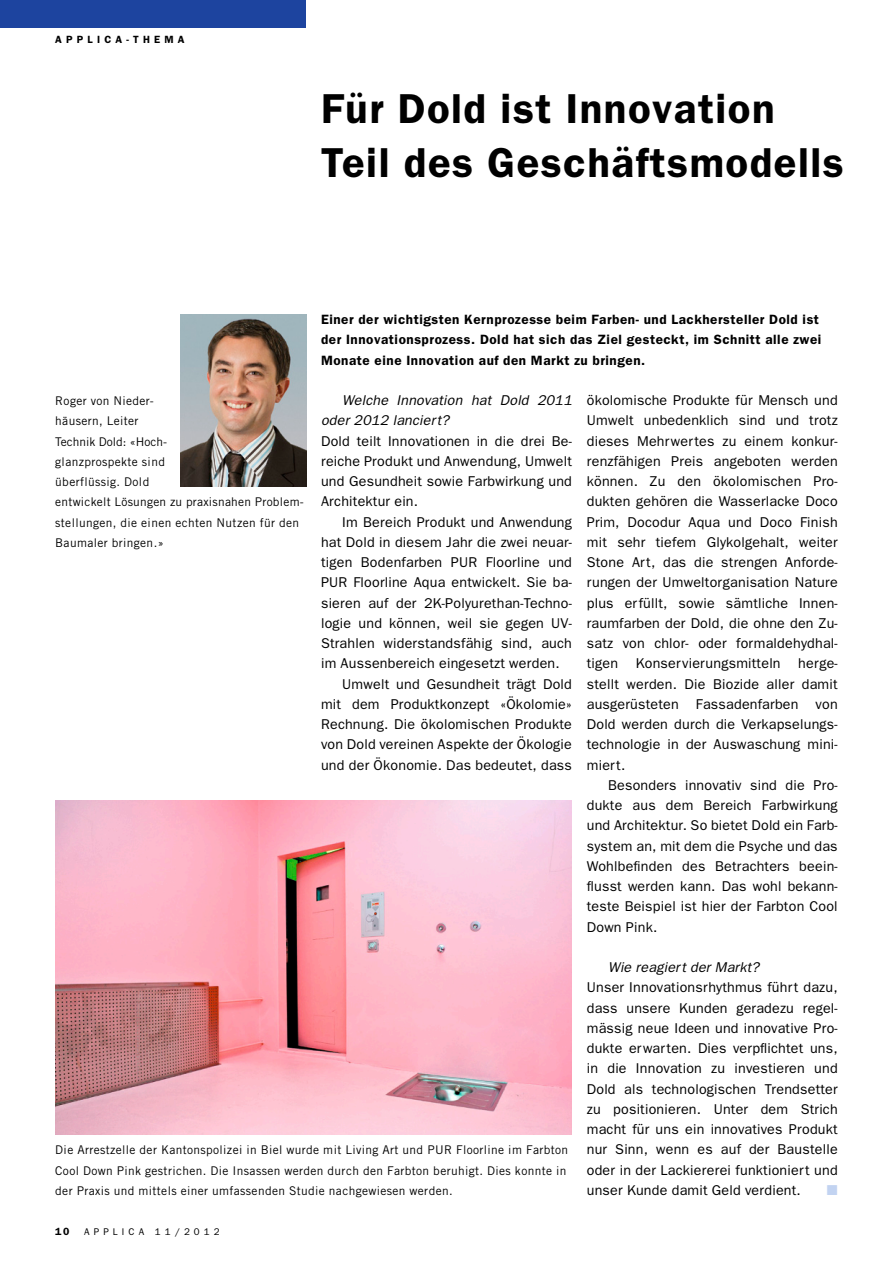
<style>
.page{position:relative;width:893px;height:1263px;background:#fff}
.page>*{position:absolute;margin:0;border:0;box-sizing:border-box;transform-origin:0 0}
.t1{font:600 42px/54px "Franklin Gothic";letter-spacing:.035em;color:#000}
.t2{font:14.25px/20.2px "Franklin Gothic";letter-spacing:.015em;color:#000;text-align:justify}
.t3{font:italic 14.25px/20.2px "Franklin Gothic";letter-spacing:.015em;color:#000}
.t4{font:14.25px "Zapf Dingbats";color:#c2d3f1}
.t5{font:600 13.5px/20.2px "Franklin Gothic";letter-spacing:.04em;color:#000}
.t6{font:12px/20.2px "Trade Gothic";letter-spacing:.03em;color:#000}
.t7{font:600 10.5px "Franklin Gothic";letter-spacing:.4em;color:#000}
.t8{font:9.75px "Franklin Gothic";letter-spacing:.42em;color:#000}
</style>
<div class="page">
<div style="left:0;top:0;width:306px;height:28px;background:#1d449f"></div>
<img style="left:55px;top:801px;width:517px;height:333px">
<img style="left:181px;top:315px;width:125px;height:171px">
<p class="t7" style="left:55px;top:33px;width:131px">APPLICA-THEMA</p>
<h1 class="t1" style="left:321px;top:81px;width:524px">Für Dold ist Innovation<br>Teil des Geschäftsmodells</h1>
<p class="t5" style="left:321px;top:309px;width:502px">Einer der wichtigsten Kernprozesse beim Farben- und Lackhersteller Dold ist der Innovationsprozess. Dold hat sich das Ziel gesteckt, im Schnitt alle zwei<br>Monate eine Innovation auf den Markt zu bringen.</p>
<p class="t6" style="left:55px;top:390px;width:250px">Roger von Nieder-<br>häusern, Leiter<br>Technik Dold: «Hoch-<br>glanzprospekte sind<br>überflüssig. Dold<br>entwickelt Lösungen zu praxisnahen Problem&shy;stellungen, die einen echten Nutzen für den<br>Baumaler bringen.»</p>
<p class="t3" style="left:321px;top:390px;width:252px;text-indent:21px">Welche Innovation hat Dold 2011 oder 2012 lanciert?</p>
<p class="t2" style="left:321px;top:430px;width:252px">Dold teilt I nnovationen in die drei Be&shy;reiche Produkt und Anwendung, Umwelt und Gesundheit sowie Farbwirkung und Architektur ein.</p>
<p class="t2" style="left:342px;top:511px;width:231px">I m Bereich Produkt und Anwendung</p>
<p class="t2" style="left:321px;top:531px;width:252px">hat Dold in diesem Jahr die zwei neuar-</p>
<p class="t2" style="left:321px;top:552px;width:252px">tigen Bodenfarben PUR Floorline und</p>
<p class="t2" style="left:321px;top:572px;width:252px">PUR Floorline Aqua entwickelt. Sie ba-</p>
<p class="t2" style="left:321px;top:592px;width:252px">sieren auf der 2K-Polyurethan-Techno-</p>
<p class="t2" style="left:321px;top:612px;width:252px">logie und können, weil sie gegen UV-</p>
<p class="t2" style="left:321px;top:633px;width:252px">Strahlen widerstandsfähig sind, auch</p>
<p class="t2" style="left:321px;top:653px;width:240px">im Aussenbereich eingesetzt werden.</p>
<p class="t2" style="left:342px;top:673px;width:231px">Umwelt und Gesundheit trägt Dold</p>
<p class="t2" style="left:321px;top:693px;width:252px">mit dem Produktkonzept «Ökolomie»</p>
<p class="t2" style="left:321px;top:714px;width:252px">Rechnung. Die ökolomischen Produkte</p>
<p class="t2" style="left:321px;top:734px;width:252px">von Dold vereinen Aspekte der Ökologie</p>
<p class="t2" style="left:321px;top:754px;width:252px">und der Ökonomie. Das bedeutet, dass</p>
<p class="t6" style="left:55px;top:1140px;width:514px">Die Arrestzelle der Kantonspolizei in Biel wurde mit Living Art und PUR Floorline im Farbton<br>Cool Down Pink gestrichen. Die Insassen werden durch den Farbton beruhigt. Dies konnte in der Praxis und mittels einer umfassenden Studie nachgewiesen werden.</p>
<p class="t7" style="left:55px;top:1225px;width:16px">10</p>
<p class="t8" style="left:84px;top:1226px;width:137px">Applica 11/2012</p>
<p class="t2" style="left:587px;top:390px;width:252px">ökolomische Produkte für Mensch und Umwelt unbedenklich sind und trotz dieses Mehrwertes zu einem konkur&shy;renzfähigen Preis angeboten werden können. Zu den ökolomischen Pro&shy;dukten gehören die Wasserlacke Doco Prim, Docodur Aqua und Doco Finish mit sehr tiefem Glykolgehalt, weiter Stone Art, das die strengen Anforde&shy;rungen der Umweltorganisation Nature plus erfüllt, sowie sämtliche I nnen&shy;raumfarben der Dold, die ohne den Zu&shy;satz von chlor- oder formaldehydhal&shy;tigen Konservierungsmitteln herge&shy;stellt werden. Die Biozide aller damit ausgerüsteten Fassadenfarben von Dold werden durch die Verkapselungs&shy;technologie in der Auswaschung mini&shy;miert.</p>
<p class="t2" style="left:587px;top:774px;width:252px;text-indent:21px">Besonders innovativ sind die Pro&shy;dukte aus dem Bereich Farbwirkung und Architektur. So bietet Dold ein Farb&shy;system an, mit dem die Psyche und das Wohlbefinden des Betrachters beein&shy;flusst werden kann. Das wohl bekann&shy;teste Beispiel ist hier der Farbton Cool Down Pink.</p>
<p class="t3" style="left:608px;top:957px;width:153px">Wie reagiert der Markt?</p>
<p class="t2" style="left:587px;top:977px;width:252px">Unser I nnovationsrhythmus führt dazu, dass unsere Kunden geradezu regel&shy;mässig neue Ideen und innovative Pro&shy;dukte erwarten. Dies verpflichtet uns, in die I nnovation zu investieren und Dold als technologischen Trendsetter zu positionieren. Unter dem Strich macht für uns ein innovatives Produkt nur Sinn, wenn es auf der Baustelle oder in der Lackiererei funktioniert und unser Kunde damit Geld verdient.</p>
<p class="t4" style="left:827px;top:1183px;width:12px">■</p>
</div>
